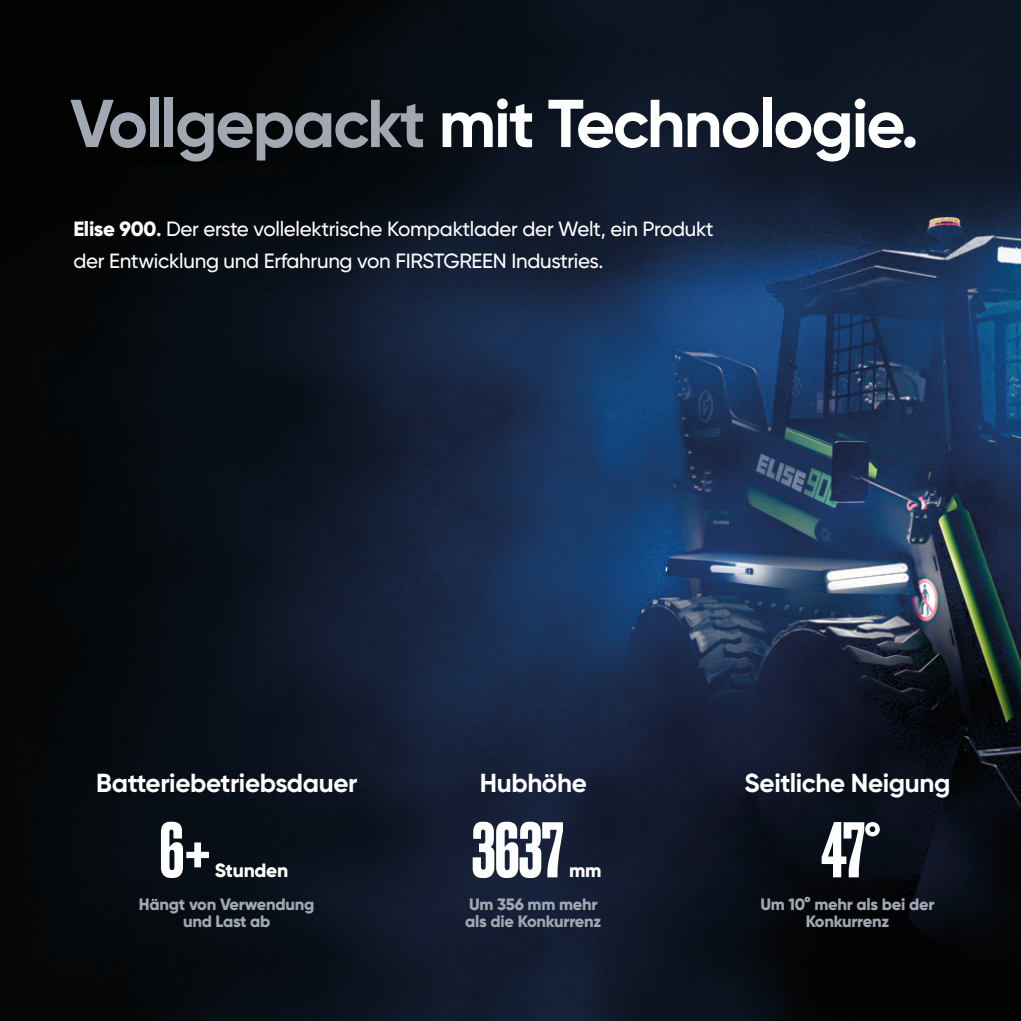
<style>
.page{position:relative;width:1021px;height:1021px;background:#fff}
.page>*{position:absolute;margin:0;border:0;box-sizing:border-box;transform-origin:0 0}
.t1{font:500 74.02px "Druk";letter-spacing:-.02em;color:#fff}
.t2{font:700 67.5px "Gilroy";letter-spacing:-.03em;color:#fff}
.t3{font:700 26.1px "Gilroy";letter-spacing:-.015em;color:#fff}
.t4{font:500 20.47px "Gilroy";letter-spacing:-.015em;color:#fff}
.t5{font:800 19.12px "Gilroy";letter-spacing:-.015em;color:#fff}
.t6{font:800 16.43px "Gilroy";letter-spacing:-.015em;color:#a2a8b1}
.s1{color:#a2a8b1}
.s2{font-weight:800}
.s3{font-weight:700}
</style>
<div class="page">
<img style="left:0;top:0;width:1020px;height:1020px">
<p class="t2" style="left:70px;top:81px;width:850px"><span class="s1">Vollgepackt</span> mit Technologie.</p>
<p class="t4" style="left:73px;top:216px;width:642px"><span class="s2">Elise 900</span><span class="s3">.</span> Der erste vollelektrische Kompaktlader der Welt, ein Produkt</p>
<p class="t4" style="left:73px;top:248px;width:531px">der Entwicklung und Erfahrung von FIRSTGREEN Industries.</p>
<p class="t3" style="left:96px;top:766px;width:263px">Batteriebetriebsdauer</p>
<p class="t1" style="left:159px;top:799px;width:52px">6+</p>
<p class="t5" style="left:215px;top:858px;width:75px">Stunden</p>
<p class="t6" style="left:139px;top:894px;width:177px">Hängt von Verwendung</p>
<p class="t6" style="left:183px;top:910px;width:89px">und Last ab</p>
<p class="t3" style="left:480px;top:766px;width:109px">Hubhöhe</p>
<p class="t1" style="left:471px;top:799px;width:94px">3637</p>
<p class="t5" style="left:569px;top:858px;width:34px">mm</p>
<p class="t6" style="left:469px;top:894px;width:130px">Um 356 mm mehr</p>
<p class="t6" style="left:465px;top:910px;width:138px">als die Konkurrenz</p>
<p class="t3" style="left:744px;top:766px;width:207px">Seitliche Neigung</p>
<p class="t1" style="left:821px;top:799px;width:61px">47°</p>
<p class="t6" style="left:760px;top:894px;width:176px">Um 10° mehr als bei der</p>
<p class="t6" style="left:805px;top:910px;width:85px">Konkurrenz</p>
</div>
